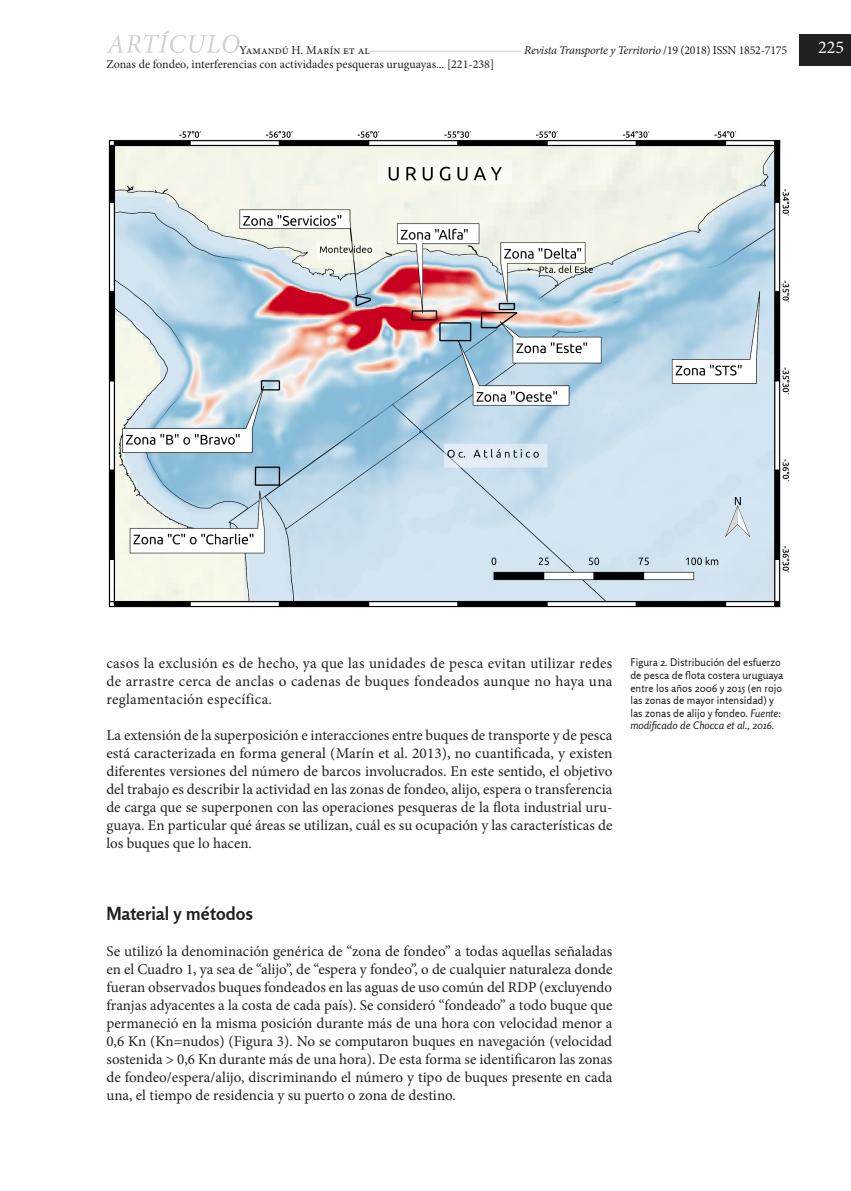
<style>
.page{position:relative;width:851px;height:1191px;background:#fff}
.page>*{position:absolute;margin:0;border:0;box-sizing:border-box;transform-origin:0 0}
.Art____Subtítulo{font:700 18px "Rosario";color:#231f20}
.t1{font:18px "Minion Pro";color:#fff}
.Art____Texto_princip{font:15px/18px "Minion Pro";letter-spacing:.005em;color:#231f20;text-align:justify}
.t2{font:12px "Minion Pro";color:#231f20}
.t3{font:italic 12px "Minion Pro";letter-spacing:-.025em;color:#231f20}
.Nota_al_pie_o_Img{font:10.5px/12.6px "Rosario";color:#231f20}
.s1{font-style:normal}
.s2{font-style:italic}
</style>
<div class="page">
<hr style="left:106px;top:51px;width:546px;height:1px;background:#d1d2d4">
<div style="left:521px;top:43px;width:266px;height:15px;background:#fff"></div>
<div style="left:799px;top:35px;width:51px;height:31px;background:#231f20"></div>
<svg style="left:106px;top:31px;width:133px;height:22px"></svg>
<div style="left:239px;top:43px;width:131px;height:15px;background:#fff"></div>
<img style="left:108px;top:130px;width:682px;height:478px">
<p class="t2" style="left:239px;top:42px;width:132px">Yamandú H. Marín et al</p>
<p class="t3" style="left:524px;top:41px;width:264px">Revista Transporte y Territorio <span class="s1">/19 (2018) ISSN 1852-7175</span></p>
<p class="t1" style="left:818px;top:36px;width:27px">225</p>
<p class="t2" style="left:106px;top:56px;width:389px">Zonas de fondeo, interferencias con actividades pesqueras uruguayas... [221-238]</p>
<p class="Art____Texto_princip" style="left:106px;top:654px;width:507px">casos la exclusión es de hecho, ya que las unidades de pesca evitan utilizar redes de arrastre cerca de anclas o cadenas de buques fondeados aunque no haya una reglamentación específica.</p>
<p class="Art____Texto_princip" style="left:106px;top:726px;width:507px">La extensión de la superposición e interacciones entre buques de transporte y de pesca está caracterizada en forma general (Marín et al. 2013), no cuantificada, y existen diferentes versiones del número de barcos involucrados. En este sentido, el objetivo del trabajo es describir la actividad en las zonas de fondeo, alijo, espera o transferencia de carga que se superponen con las operaciones pesqueras de la flota industrial uru&shy;guaya. En particular qué áreas se utilizan, cuál es su ocupación y las características de los buques que lo hacen.</p>
<p class="Nota_al_pie_o_Img" style="left:630px;top:656px;width:154px">Figura 2. Distribución del esfuerzo de pesca de flota costera uruguaya entre los años 2006 y 2015 (en rojo las zonas de mayor intensidad) y las zonas de alijo y fondeo. <span class="s2">Fuente: modificado de Chocca et al., 2016</span>.</p>
<p class="Art____Subtítulo" style="left:106px;top:902px;width:148px">Material y métodos</p>
<p class="Art____Texto_princip" style="left:106px;top:942px;width:507px">Se utilizó la denominación genérica de “zona de fondeo” a todas aquellas señaladas en el Cuadro 1, ya sea de “alijo”, de “espera y fondeo”, o de cualquier naturaleza donde fueran observados buques fondeados en las aguas de uso común del RDP (excluyendo franjas adyacentes a la costa de cada país). Se consideró “fondeado” a todo buque que permaneció en la misma posición durante más de una hora con velocidad menor a 0,6 Kn (Kn=nudos) (Figura 3). No se computaron buques en navegación (velocidad sostenida &gt; 0,6 Kn durante más de una hora). De esta forma se identificaron las zonas de fondeo/espera/alijo, discriminando el número y tipo de buques presente en cada una, el tiempo de residencia y su puerto o zona de destino.</p>
</div>
